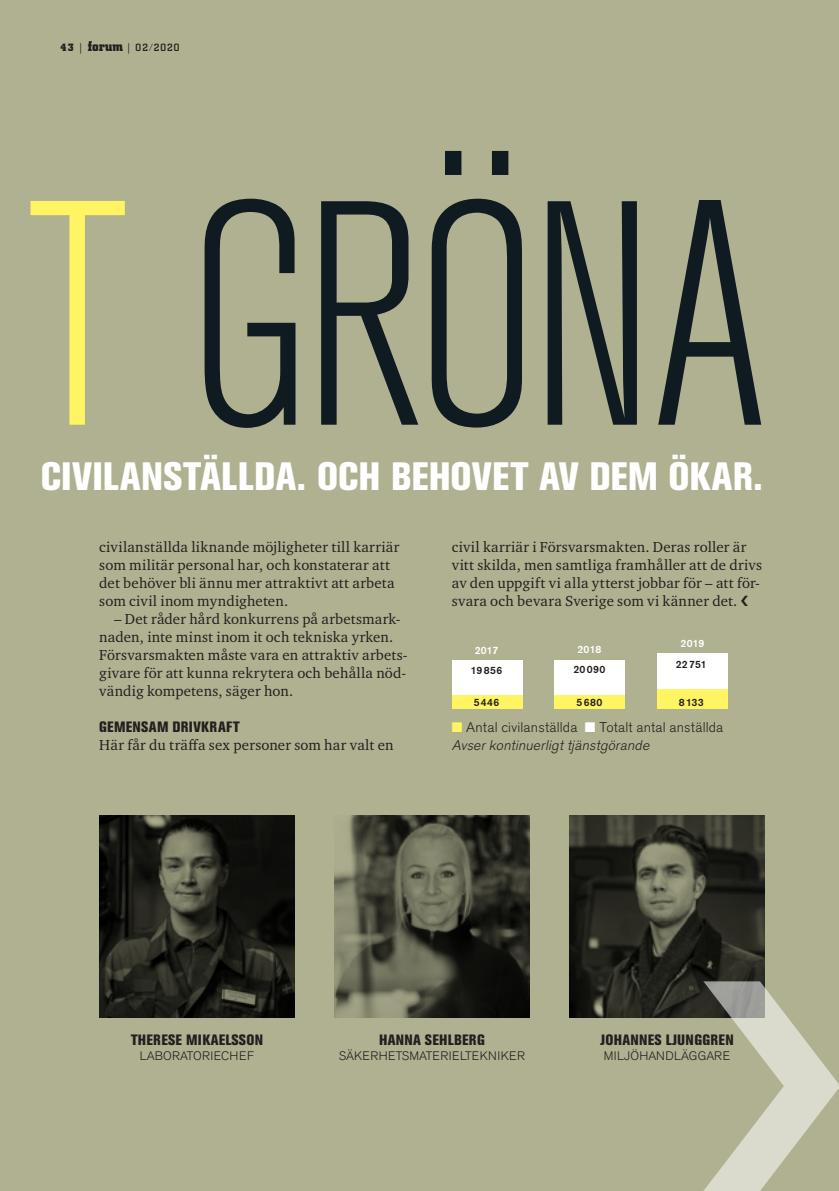
<style>
.page{position:relative;width:839px;height:1191px;background:#fff}
.page>*{position:absolute;margin:0;border:0;box-sizing:border-box;transform-origin:0 0}
.t1{font:300 condensed 316.4px "Akzidenz Grotesk BE";letter-spacing:-.025em;color:#101a21}
.t2{font:800 condensed 39.2px "Akzidenz Grotesk BE";letter-spacing:.005em;color:#fff}
.Bröd_Forum_Charter_8{font:14.88px/18px "Charter ITC Std";letter-spacing:.015em;color:#231f20}
.Bröd_Forum_Charter_8-2{font:800 condensed 14.88px "Akzidenz Grotesk BE";letter-spacing:.02em;color:#231f20}
.Bröd_Forum_Charter_8-3{font:300 14px "Akzidenz Grotesk BE";letter-spacing:.015em;color:#231f20}
.Bröd_Forum_Charter_8-4{font:italic 300 14px "Akzidenz Grotesk BE";color:#231f20}
.t3{font:300 12.25px "Akzidenz Grotesk BE";letter-spacing:.02em;color:#231f20}
.Bröd_Forum_Charter_8-5{font:500 10.5px "Akzidenz Grotesk BE";letter-spacing:.04em;color:#231f20}
.t4{font:500 10.5px "City";letter-spacing:.1em;color:#231f20}
.Bröd_Forum_Charter_8-6{font:500 10.5px "Akzidenz Grotesk BE";letter-spacing:.015em;color:#fff}
.s1{font-weight:700}
.s2{font-family:"Charter ITC Std";font-weight:400}
.s3{font-weight:700;font-size:14px}
.s4{color:#fff461}
.s5{color:#fff}
</style>
<div class="page">
<div style="left:0;top:0;width:838px;height:1191px;background:#b0b191"></div>
<img style="left:99px;top:815px;width:195px;height:202px">
<img style="left:334px;top:815px;width:195px;height:202px">
<img style="left:569px;top:815px;width:195px;height:202px">
<div style="left:451px;top:661px;width:71px;height:48px;background:#fff"></div>
<div style="left:451px;top:695px;width:71px;height:14px;background:#fff461"></div>
<div style="left:554px;top:660px;width:70px;height:49px;background:#fff"></div>
<div style="left:554px;top:695px;width:70px;height:14px;background:#fff461"></div>
<div style="left:656px;top:654px;width:71px;height:55px;background:#fff"></div>
<div style="left:656px;top:689px;width:71px;height:20px;background:#fff461"></div>
<svg style="left:703px;top:978px;width:136px;height:213px"></svg>
<p class="t4" style="left:61px;top:42px;width:120px"><span class="s1">43</span> <span class="s2">|</span> <span class="s3">forum</span> <span class="s2">|</span> 02/2020</p>
<h1 class="t1" style="left:28px;top:146px;width:742px"><span class="s4">T</span> GRÖNA</h1>
<h2 class="t2" style="left:41px;top:453px;width:723px">CIVILANSTÄLLDA. OCH BEHOVET AV DEM ÖKAR.</h2>
<p class="Bröd_Forum_Charter_8" style="left:99px;top:538px;width:301px">civilanställda liknande möjligheter till karriär som militär personal har, och konstaterar att det behöver bli ännu mer attraktivt att arbeta som civil inom myndigheten.</p>
<p class="Bröd_Forum_Charter_8" style="left:99px;top:609px;width:310px;text-indent:15px">– Det råder hård konkurrens på arbetsmark&shy;naden, inte minst inom it och tekniska yrken.<br>Försvarsmakten måste vara en attraktiv arbets&shy;givare för att kunna rekrytera och behålla nöd&shy;vändig kompetens, säger hon.</p>
<p class="Bröd_Forum_Charter_8-2" style="left:99px;top:718px;width:142px">GEMENSAM DRIVKRAFT</p>
<p class="Bröd_Forum_Charter_8" style="left:99px;top:735px;width:296px">Här får du träffa sex personer som har valt en</p>
<p class="Bröd_Forum_Charter_8" style="left:451px;top:538px;width:312px">civil karriär i Försvarsmakten. Deras roller är vitt skilda, men samtliga framhåller att de drivs av den uppgift vi alla ytterst jobbar för – att för&shy;svara och bevara Sverige som vi känner det.</p>
<p class="Bröd_Forum_Charter_8-6" style="left:474px;top:643px;width:25px">2017</p>
<p class="Bröd_Forum_Charter_8-6" style="left:577px;top:642px;width:25px">2018</p>
<p class="Bröd_Forum_Charter_8-6" style="left:680px;top:636px;width:25px">2019</p>
<p class="Bröd_Forum_Charter_8-5" style="left:470px;top:664px;width:33px">19856</p>
<p class="Bröd_Forum_Charter_8-5" style="left:573px;top:662px;width:34px">20090</p>
<p class="Bröd_Forum_Charter_8-5" style="left:675px;top:657px;width:33px">22751</p>
<p class="Bröd_Forum_Charter_8-5" style="left:473px;top:695px;width:27px">5446</p>
<p class="Bröd_Forum_Charter_8-5" style="left:576px;top:695px;width:27px">5680</p>
<p class="Bröd_Forum_Charter_8-5" style="left:678px;top:695px;width:26px">8133</p>
<p class="Bröd_Forum_Charter_8-3" style="left:451px;top:719px;width:273px"><span class="s4">■</span> Antal civilanställda <span class="s5">■</span> Totalt antal anställda</p>
<p class="Bröd_Forum_Charter_8-4" style="left:451px;top:737px;width:202px">Avserkontinuerligttjänstgörande</p>
<p class="Bröd_Forum_Charter_8-2" style="left:131px;top:1031px;width:134px">THERESE MIKAELSSON</p>
<p class="t3" style="left:140px;top:1048px;width:115px">LABORATORIECHEF</p>
<p class="Bröd_Forum_Charter_8-2" style="left:379px;top:1031px;width:107px">HANNA SEHLBERG</p>
<p class="t3" style="left:339px;top:1048px;width:188px">SÄKERHETSMATERIELTEKNIKER</p>
<p class="Bröd_Forum_Charter_8-2" style="left:600px;top:1031px;width:135px">JOHANNES LJUNGGREN</p>
<p class="t3" style="left:603px;top:1048px;width:128px">MILJÖHANDLÄGGARE</p>
</div>
